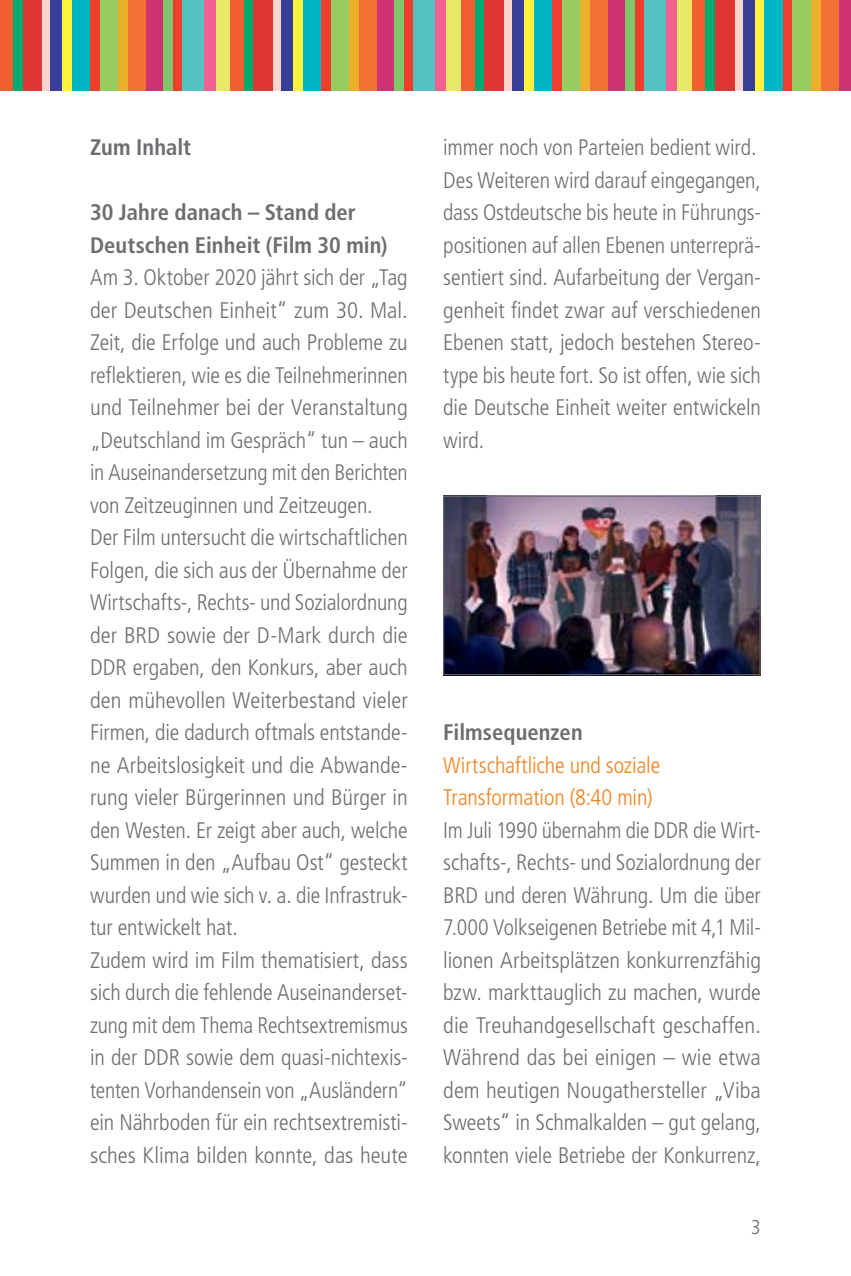
<style>
.page{position:relative;width:851px;height:1276px;background:#fff}
.page>*{position:absolute;margin:0;border:0;box-sizing:border-box;transform-origin:0 0}
.t1{font:300 condensed 22.5px/32.5px "Frutiger LT Std";letter-spacing:-.005em;color:#6d6e71}
.t2{font:700 condensed 22.5px/32.5px "Frutiger LT Std";letter-spacing:.005em;color:#6d6e71}
.t3{font:300 condensed 22.5px/32.5px "Frutiger LT Std";letter-spacing:-.005em;color:#f4821e}
.t4{font:300 condensed 20px "Frutiger LT Std";color:#6d6e71}
</style>
<div class="page">
<div style="left:0;top:0;width:13px;height:90px;background:#f15e2f"></div>
<div style="left:13px;top:0;width:10px;height:90px;background:#00ab6f"></div>
<div style="left:23px;top:0;width:19px;height:90px;background:#e13434"></div>
<div style="left:42px;top:0;width:9px;height:90px;background:#fbd3cf"></div>
<div style="left:51px;top:0;width:11px;height:90px;background:#373f99"></div>
<div style="left:62px;top:0;width:10px;height:90px;background:#fff33e"></div>
<div style="left:72px;top:0;width:18px;height:90px;background:#00b6c5"></div>
<div style="left:90px;top:0;width:10px;height:90px;background:#ee3e2e"></div>
<div style="left:100px;top:0;width:18px;height:90px;background:#97cc61"></div>
<div style="left:118px;top:0;width:10px;height:90px;background:#eab029"></div>
<div style="left:128px;top:0;width:18px;height:90px;background:#f37133"></div>
<div style="left:146px;top:0;width:17px;height:90px;background:#cf3374"></div>
<div style="left:163px;top:0;width:10px;height:90px;background:#80c569"></div>
<div style="left:173px;top:0;width:10px;height:90px;background:#ee3e2e"></div>
<div style="left:183px;top:0;width:21px;height:90px;background:#54c2c0"></div>
<div style="left:204px;top:0;width:11px;height:90px;background:#f06191"></div>
<div style="left:215px;top:0;width:15px;height:90px;background:#e9e866"></div>
<div style="left:230px;top:0;width:14px;height:90px;background:#f15e2f"></div>
<div style="left:244px;top:0;width:9px;height:90px;background:#00ab6f"></div>
<div style="left:253px;top:0;width:20px;height:90px;background:#e13434"></div>
<div style="left:273px;top:0;width:8px;height:90px;background:#fbd3cf"></div>
<div style="left:281px;top:0;width:12px;height:90px;background:#373f99"></div>
<div style="left:293px;top:0;width:10px;height:90px;background:#fff33e"></div>
<div style="left:303px;top:0;width:18px;height:90px;background:#00b6c5"></div>
<div style="left:321px;top:0;width:10px;height:90px;background:#ee3e2e"></div>
<div style="left:331px;top:0;width:18px;height:90px;background:#97cc61"></div>
<div style="left:349px;top:0;width:10px;height:90px;background:#eab029"></div>
<div style="left:359px;top:0;width:18px;height:90px;background:#f37133"></div>
<div style="left:377px;top:0;width:16px;height:90px;background:#cf3374"></div>
<div style="left:393px;top:0;width:10px;height:90px;background:#80c569"></div>
<div style="left:403px;top:0;width:10px;height:90px;background:#ee3e2e"></div>
<div style="left:413px;top:0;width:22px;height:90px;background:#54c2c0"></div>
<div style="left:435px;top:0;width:11px;height:90px;background:#f06191"></div>
<div style="left:446px;top:0;width:15px;height:90px;background:#e9e866"></div>
<div style="left:461px;top:0;width:13px;height:90px;background:#f15e2f"></div>
<div style="left:474px;top:0;width:10px;height:90px;background:#00ab6f"></div>
<div style="left:484px;top:0;width:20px;height:90px;background:#e13434"></div>
<div style="left:504px;top:0;width:8px;height:90px;background:#fbd3cf"></div>
<div style="left:512px;top:0;width:12px;height:90px;background:#373f99"></div>
<div style="left:524px;top:0;width:10px;height:90px;background:#fff33e"></div>
<div style="left:534px;top:0;width:18px;height:90px;background:#00b6c5"></div>
<div style="left:552px;top:0;width:10px;height:90px;background:#ee3e2e"></div>
<div style="left:562px;top:0;width:18px;height:90px;background:#97cc61"></div>
<div style="left:580px;top:0;width:10px;height:90px;background:#eab029"></div>
<div style="left:590px;top:0;width:18px;height:90px;background:#f37133"></div>
<div style="left:608px;top:0;width:16px;height:90px;background:#cf3374"></div>
<div style="left:624px;top:0;width:10px;height:90px;background:#80c569"></div>
<div style="left:634px;top:0;width:10px;height:90px;background:#ee3e2e"></div>
<div style="left:644px;top:0;width:21px;height:90px;background:#54c2c0"></div>
<div style="left:665px;top:0;width:12px;height:90px;background:#f06191"></div>
<div style="left:677px;top:0;width:15px;height:90px;background:#e9e866"></div>
<div style="left:692px;top:0;width:13px;height:90px;background:#f15e2f"></div>
<div style="left:705px;top:0;width:10px;height:90px;background:#00ab6f"></div>
<div style="left:715px;top:0;width:20px;height:90px;background:#e13434"></div>
<div style="left:735px;top:0;width:8px;height:90px;background:#fbd3cf"></div>
<div style="left:743px;top:0;width:11px;height:90px;background:#373f99"></div>
<div style="left:754px;top:0;width:10px;height:90px;background:#fff33e"></div>
<div style="left:764px;top:0;width:18px;height:90px;background:#00b6c5"></div>
<div style="left:782px;top:0;width:10px;height:90px;background:#ee3e2e"></div>
<div style="left:792px;top:0;width:18px;height:90px;background:#97cc61"></div>
<div style="left:810px;top:0;width:10px;height:90px;background:#eab029"></div>
<div style="left:820px;top:0;width:18px;height:90px;background:#f37133"></div>
<div style="left:838px;top:0;width:12px;height:90px;background:#cf3374"></div>
<img style="left:445px;top:498px;width:313px;height:175px">
<div style="left:443px;top:496px;width:317px;height:179px;border:1px solid #6d6e71"></div>
<p class="t2" style="left:90px;top:131px;width:103px">Zum Inhalt</p>
<p class="t2" style="left:90px;top:196px;width:299px">30 Jahre danach – Stand der<br>Deutschen Einheit (Film 30 min)</p>
<p class="t1" style="left:90px;top:261px;width:319px">Am 3. Oktober 2020 jährt sich der „Tag der Deutschen Einheit“ zum 30. Mal.<br>Zeit, die Erfolge und auch Probleme zu reflektieren, wie es die Teilnehmerinnen und Teilnehmer bei der Veranstaltung „Deutschland im Gespräch“ tun – auch in Auseinandersetzung mit den Berichten von Zeitzeuginnen und Zeitzeugen.<br>Der Film untersucht die wirtschaftlichen Folgen, die sich aus der Übernahme der Wirtschafts-, Rechts- und Sozialordnung der BRD sowie der D-Mark durch die DDR ergaben, den Konkurs, aber auch den mühevollen Weiterbestand vieler Firmen, die dadurch oftmals entstande&shy;ne Arbeitslosigkeit und die Abwande&shy;rung vieler Bürgerinnen und Bürger in den Westen. Er zeigt aber auch, welche Summen in den „Aufbau Ost“ gesteckt wurden und wie sich v. a. die Infrastruk&shy;tur entwickelt hat.<br>Zudem wird im Film thematisiert, dass sich durch die fehlende Auseinanderset&shy;zung mit dem Thema Rechtsextremismus in der DDR sowie dem quasi-nichtexis&shy;tenten Vorhandensein von „Ausländern“ ein Nährboden für ein rechtsextremisti&shy;sches Klima bilden konnte, das heute</p>
<p class="t1" style="left:443px;top:131px;width:319px">immer noch von Parteien bedient wird.<br>Des Weiteren wird darauf eingegangen, dass Ostdeutsche bis heute in Führungs&shy;positionen auf allen Ebenen unterreprä&shy;sentiert sind. Aufarbeitung der Vergan&shy;genheit findet zwar auf verschiedenen Ebenen statt, jedoch bestehen Stereo&shy;type bis heute fort. So ist offen, wie sich die Deutsche Einheit weiter entwickeln wird.</p>
<p class="t2" style="left:443px;top:716px;width:141px">Filmsequenzen</p>
<p class="t3" style="left:443px;top:749px;width:218px">Wirtschaftliche und soziale<br>Transformation (8:40 min)</p>
<p class="t1" style="left:443px;top:814px;width:319px;text-align:justify">Im Juli 1990 übernahm die DDR die Wirt&shy;schafts-, Rechts- und Sozialordnung der BRD und deren Währung. Um die über 7.000 Volkseigenen Betriebe mit 4,1 Mil&shy;lionen Arbeitsplätzen konkurrenzfähig bzw. markttauglich zu machen, wurde die Treuhandgesellschaft geschaffen.<br>Während das bei einigen – wie etwa dem heutigen Nougathersteller „Viba Sweets“ in Schmalkalden – gut gelang, konnten viele Betriebe der Konkurrenz,</p>
<p class="t4" style="left:751px;top:1216px;width:11px">3</p>
</div>
